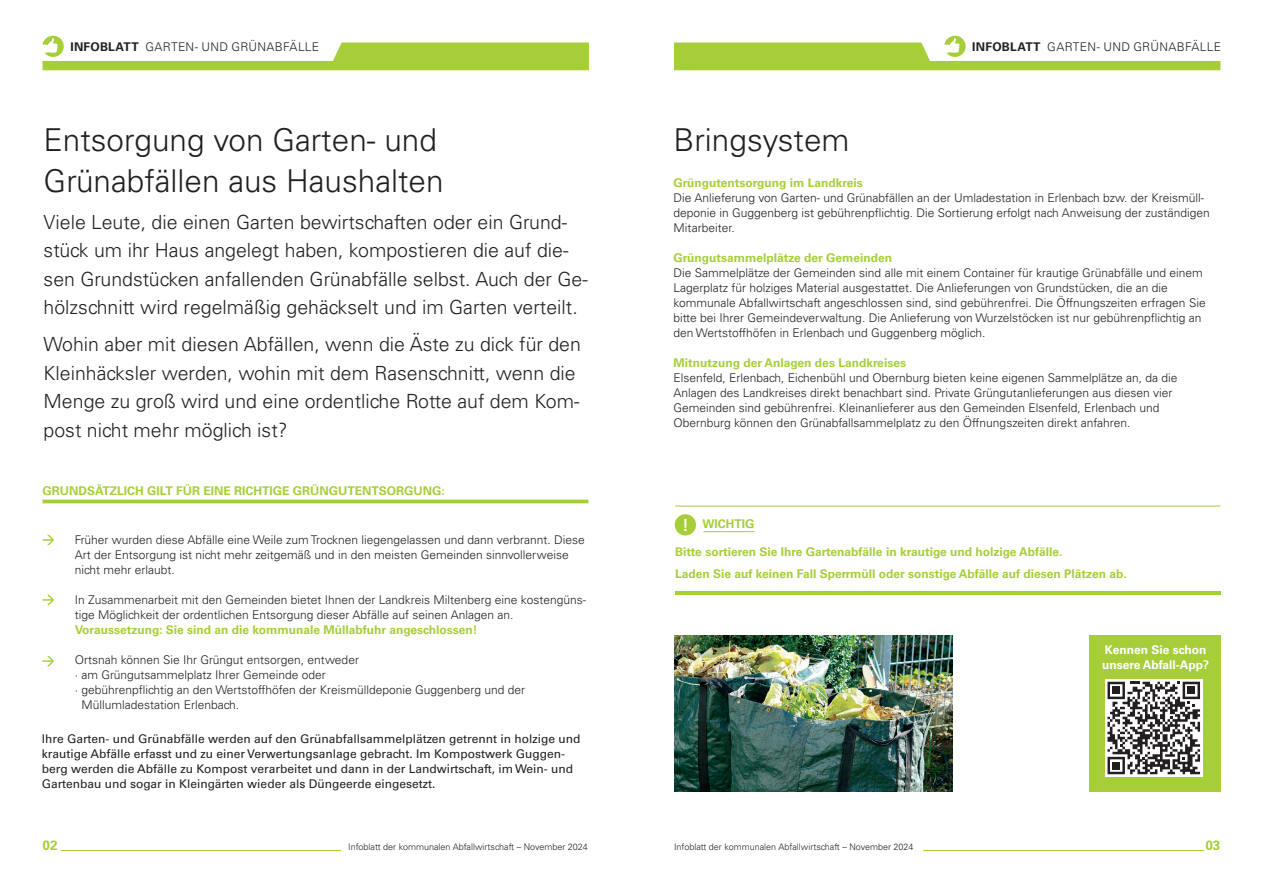
<style>
.page{position:relative;width:1263px;height:893px;background:#fff}
.page>*{position:absolute;margin:0;border:0;box-sizing:border-box;transform-origin:0 0}
.t1{font:300 31.5px/40.5px "Univers LT Std";color:#231f20}
.t2{font:300 19.5px/28.5px "Univers LT Std";color:#231f20}
.t3{font:700 13.5px "Univers LT Std";color:#a6ce39}
.t4{font:300 12px/15px "Univers LT Std";color:#231f20}
.t5{font:700 12px/22.2px "Univers LT Std";color:#a6ce39}
.t6{font:12px/15px "Univers LT Std";color:#231f20}
.t7{font:300 12px "Univers LT Std";letter-spacing:.02em;color:#231f20}
.t8{font:700 12px/15px "Univers LT Std";color:#fff}
.t9{font:300 9px "Univers LT Std";color:#231f20}
.s1{font-weight:700}
</style>
<div class="page">
<img style="left:674px;top:635px;width:278px;height:156px">
<svg style="left:43px;top:36px;width:546px;height:34px"></svg>
<svg style="left:674px;top:36px;width:546px;height:34px"></svg>
<hr style="left:43px;top:500px;width:545px;height:3px;background:#a6ce39">
<svg style="left:43px;top:535px;width:11px;height:10px"></svg>
<svg style="left:43px;top:595px;width:11px;height:10px"></svg>
<svg style="left:43px;top:656px;width:11px;height:10px"></svg>
<hr style="left:703px;top:531px;width:51px;height:1px;background:#a6ce39">
<div style="left:675px;top:514px;width:21px;height:21px;background:#a6ce39;border-radius:50%"></div>
<svg style="left:684px;top:519px;width:2px;height:12px"></svg>
<hr style="left:675px;top:506px;width:545px;height:1px;background:#a6ce39">
<hr style="left:675px;top:591px;width:545px;height:3px;background:#a6ce39">
<hr style="left:923px;top:850px;width:281px;height:1px;background:#a6ce39">
<div style="left:1089px;top:636px;width:131px;height:156px;background:#a6ce39"></div>
<svg style="left:1105px;top:679px;width:98px;height:98px"></svg>
<svg style="left:1107px;top:682px;width:93px;height:92px;background:#908e8e"></svg>
<hr style="left:61px;top:850px;width:280px;height:1px;background:#a6ce39">
<p class="t7" style="left:70px;top:40px;width:250px"><span class="s1">INFOBLATT</span> Garten- und Grünabfälle</p>
<p class="t7" style="left:972px;top:40px;width:250px"><span class="s1">INFOBLATT</span> Garten- und Grünabfälle</p>
<h1 class="t1" style="left:44px;top:120px;width:402px">Entsorgung von Garten- und<br>Grünabfällen aus Haushalten</h1>
<p class="t2" style="left:44px;top:208px;width:546px">Viele Leute, die einen Garten bewirtschaften oder ein Grund&shy;stück um ihr Haus angelegt haben, kompostieren die auf die&shy;sen Grundstücken anfallenden Grünabfälle selbst. Auch der Ge&shy;hölzschnitt wird regelmäßig gehäckselt und im Garten verteilt.</p>
<h2 class="t2" style="left:44px;top:330px;width:539px">Wohin aber mit diesen Abfällen, wenn die Äste zu dick für den Kleinhäcksler werden, wohin mit dem Rasenschnitt, wenn die Menge zu groß wird und eine ordentliche Rotte auf dem Kom&shy;post nicht mehr möglich ist?</h2>
<p class="t5" style="left:43px;top:480px;width:169px">Grundsätzlich gilt für eine</p>
<p class="t5" style="left:234px;top:480px;width:123px">richtige Grüngutentsor</p>
<p class="t5" style="left:404px;top:480px;width:42px">gung:</p>
<p class="t4" style="left:75px;top:532px;width:511px">Früher wurden diese Abfälle eine Weile zum Trocknen liegengelassen und dann verbrannt. Diese<br>Art der Entsorgung ist nicht mehr zeitgemäß und in den meisten Gemeinden sinnvollerweise nicht mehr erlaubt.</p>
<p class="t4" style="left:75px;top:592px;width:513px">In Zusammenarbeit mit den Gemeinden bietet Ihnen der Landkreis Miltenberg eine kostengüns&shy;tige Möglichkeit der ordentlichen Entsorgung dieser Abfälle auf seinen Anlagen an.</p>
<p class="t5" style="left:75px;top:619px;width:404px">Voraussetzung: Sie sind an die kommunale Müllabfuhr angeschlossen!</p>
<p class="t4" style="left:75px;top:652px;width:286px">Ortsnah können Sie Ihr Grüngut entsorgen, entweder</p>
<p class="t4" style="left:75px;top:667px;width:253px">· am Grüngutsammelplatz Ihrer Gemeinde oder</p>
<p class="t4" style="left:75px;top:682px;width:452px">· gebührenpflichtig an den Wertstoffhöfen der Kreismülldeponie Guggenberg und der</p>
<p class="t4" style="left:81px;top:697px;width:159px">Müllumladestation Erlenbach.</p>
<p class="t6" style="left:42px;top:731px;width:540px">Ihre Garten- und Grünabfälle werden auf den Grünabfallsammelplätzen getrennt in holzige und krautige Abfälle erfasst und zu einer Verwertungsanlage gebracht. Im Kompostwerk Guggen&shy;berg werden die Abfälle zu Kompost verarbeitet und dann in der Landwirtschaft, im Wein- und Gartenbau und sogar in Kleingärten wieder als Düngeerde eingesetzt.</p>
<p class="t3" style="left:43px;top:838px;width:17px">02</p>
<p class="t9" style="left:348px;top:842px;width:241px">Infoblatt der kommunalen Abfallwirtschaft – November 2024</p>
<h1 class="t1" style="left:673px;top:120px;width:178px">B ringsystem</h1>
<p class="t5" style="left:673px;top:172px;width:191px">Grüngutentsorgung im Landkreis</p>
<p class="t4" style="left:673px;top:190px;width:538px">Die Anlieferung von Garten- und Grünabfällen an der U mladestation in Erlenbach bzw. der Kreismüll&shy;deponie in Guggenberg ist gebührenpflichtig. Die Sortierung erfolgt nach Anweisung der zuständigen<br>Mitarbeiter.</p>
<p class="t5" style="left:673px;top:247px;width:220px">Grüngutsammelplätze der Gemeinden</p>
<p class="t4" style="left:673px;top:265px;width:534px">Die Sammelplätze der Gemeinden sind alle mit einem Container für krautige Grünabfälle und einem Lagerplatz für holziges Material ausgestattet. Die Anlieferungen von Grundstücken, die an die kommunale Abfallwirtschaft angeschlossen sind, sind gebührenfrei. Die Öffnungszeiten erfragen Sie bitte bei Ihrer Gemeindeverwaltung. Die Anlieferung von Wurzelstöcken ist nur gebührenpflichtig an den Wertstoffhöfen in Erlenbach und Guggenberg möglich.</p>
<p class="t5" style="left:673px;top:352px;width:234px">Mitnutzung der Anlagen des Landkreises</p>
<p class="t4" style="left:673px;top:370px;width:506px">Elsenfeld, Erlenbach, Eichenbühl und Obernburg bieten keine eigenen Sammelplätze an, da die Anlagen des Landkreises direkt benachbart sind. Private Grüngutanlieferungen aus diesen vier Gemeinden sind gebührenfrei. Kleinanlieferer aus den Gemeinden Elsenfeld, Erlenbach und Obernburg können den Grünabfallsammelplatz zu den Öffnungszeiten direkt anfahren.</p>
<p class="t5" style="left:702px;top:513px;width:52px">WICHTIG</p>
<p class="t5" style="left:675px;top:541px;width:453px">Bitte sortieren Sie Ihre Gartenabfälle in krautige und holzige Abfälle.<br>Laden Sie auf keinen Fall Sperrmüll oder sonstige Abfälle auf diesen Plätzen ab.</p>
<p class="t8" style="left:1102px;top:643px;width:108px">Kennen Sie schon unsere Abfall-App?</p>
<p class="t9" style="left:674px;top:842px;width:241px">Infoblatt der kommunalen Abfallwirtschaft – November 2024</p>
<p class="t3" style="left:1205px;top:838px;width:17px">03</p>
</div>
